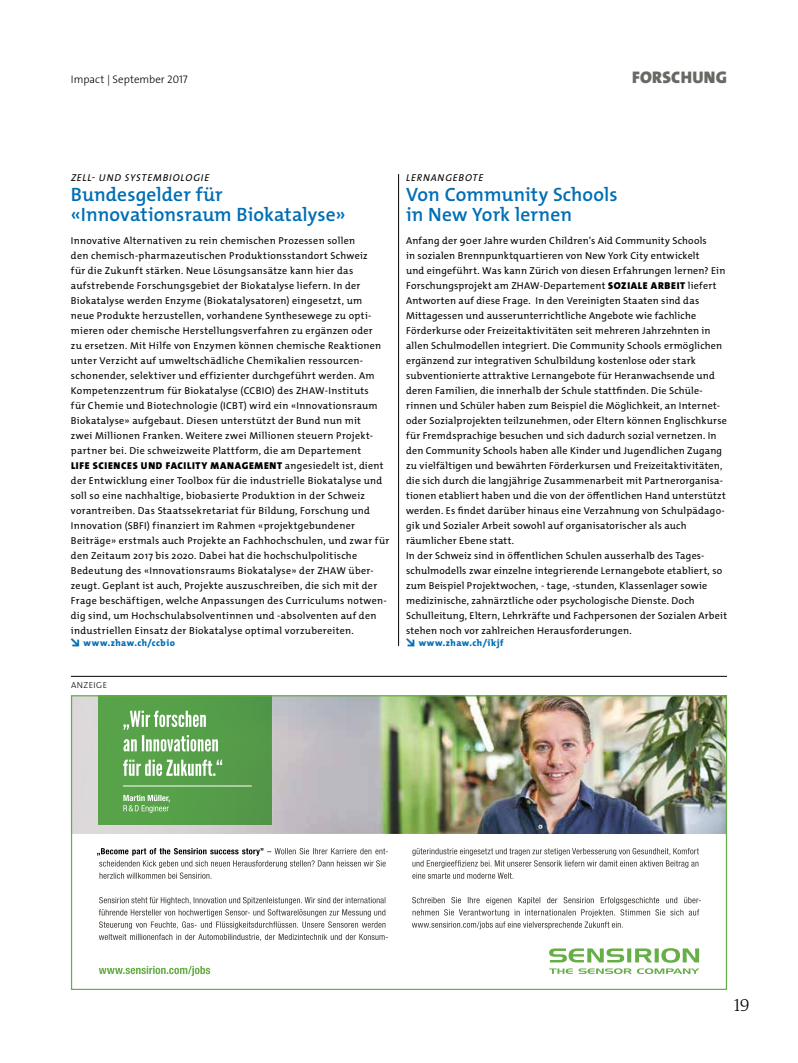
<style>
.page{position:relative;width:798px;height:1063px;background:#fff}
.page>*{position:absolute;margin:0;border:0;box-sizing:border-box;transform-origin:0 0}
.t1{font:600 19.38px/20px "The Mix Os F";letter-spacing:.005em;color:#006eb4}
.t2{font:300 17.5px "The Antiqua B W3";color:#000}
.t3{font:900 16.88px "The Sans Os F";letter-spacing:.02em;color:#6a6864}
.t4{font:300 11px "The Sans Os F";color:#000}
.t5{font:10px/15px "The Mix Os F";letter-spacing:.025em;color:#000}
.t6{font:italic 10px "The Mix Os F";letter-spacing:.085em;color:#000}
.t7{font:800 9.38px "The Mix Os F";letter-spacing:.05em;color:#006eb4}
.t8{font:300 8.75px "The Sans Os F";letter-spacing:.05em;color:#000}
.s1{font-weight:900}
.s2{font-weight:900;font-size:11.25px}
</style>
<div class="page">
<hr style="left:398px;top:174px;width:1px;height:472px;background:#000">
<div style="left:73px;top:697px;width:41px;height:137px;background:#dcd9da"></div>
<img style="left:246px;top:697px;width:478px;height:137px">
<svg style="left:412px;top:897px;width:288px;height:32px"></svg>
<svg style="left:412px;top:848px;width:286px;height:31px"></svg>
<svg style="left:99px;top:897px;width:288px;height:44px"></svg>
<svg style="left:97px;top:848px;width:290px;height:31px"></svg>
<div style="left:99px;top:697px;width:172px;height:128px;background:#569e49"></div>
<svg style="left:123px;top:760px;width:99px;height:16px"></svg>
<svg style="left:123px;top:711px;width:95px;height:41px"></svg>
<svg style="left:123px;top:795px;width:47px;height:18px"></svg>
<hr style="left:123px;top:786px;width:129px;height:1px;background:#fff">
<svg style="left:99px;top:966px;width:111px;height:10px"></svg>
<svg style="left:549px;top:948px;width:150px;height:26px"></svg>
<hr style="left:71px;top:676px;width:655px;height:1px;background:#000">
<p class="t4" style="left:71px;top:72px;width:118px">Impact | September 2017</p>
<h3 class="t3" style="left:632px;top:67px;width:96px">FORSCHUNG</h3>
<p class="t6" style="left:71px;top:172px;width:140px">ZELL- UND SYSTEMBIOLOGIE</p>
<h1 class="t1" style="left:71px;top:185px;width:276px">Bundesgelder für «Innovationsraum Biokatalyse»</h1>
<p class="t5" style="left:71px;top:233px;width:320px">Innovative Alternativen zu rein chemischen Prozessen sollen<br>den chemisch-pharmazeutischen Produktionsstandort Schweiz<br>für die Zukunft stärken. Neue Lösungsansätze kann hier das aufstrebende Forschungsgebiet der Biokatalyse liefern. In der Biokatalyse werden Enzyme (Biokatalysatoren) eingesetzt, um<br>neue Produkte herzustellen, vorhandene Synthesewege zu opti&shy;mieren oder chemische Herstellungsverfahren zu ergänzen oder<br>zu ersetzen. Mit Hilfe von Enzymen können chemische Reaktionen unter Verzicht auf umweltschädliche Chemikalien ressourcen&shy;schonender, selektiver und effizienter durchgeführt werden. Am Kompetenzzentrum für Biokatalyse (CCBIO) des ZHAW-Instituts<br>für Chemie und Biotechnologie (ICBT) wird ein «Innovationsraum Biokatalyse» aufgebaut. Diesen unterstützt der Bund nun mit<br>zwei Millionen Franken. Weitere zwei Millionen steuern Projekt&shy;partner bei. Die schweizweite Plattform, die am Departement<br><span class="s1">LIFE SCIENCES UND FACILITY MANAGEMENT</span> angesiedelt ist, dient der Entwicklung einer Toolbox für die industrielle Biokatalyse und soll so eine nachhaltige, biobasierte Produktion in der Schweiz vorantreiben. Das Staatssekretariat für Bildung, Forschung und Innovation (SBFI) finanziert im Rahmen «projektgebundener Beiträge» erstmals auch Projekte an Fachhochschulen, und zwar für den Zeitaum 2017 bis 2020. Dabei hat die hochschulpolitische Bedeutung des «Innovationsraums Biokatalyse» der ZHAW über&shy;zeugt. Geplant ist auch, Projekte auszuschreiben, die sich mit der Frage beschäftigen, welche Anpassungen des Curriculums notwen&shy;dig sind, um Hochschulabsolventinnen und -absolventen auf den industriellen Einsatz der Biokatalyse optimal vorzubereiten.</p>
<p class="t7" style="left:71px;top:637px;width:105px"><span class="s2">↘</span> www.zhaw.ch/ccbio</p>
<p class="t8" style="left:71px;top:679px;width:38px">ANZEIGE</p>
<p class="t6" style="left:406px;top:172px;width:79px">LERNANGEBOTE</p>
<h1 class="t1" style="left:406px;top:185px;width:213px">Von Community Schools in New York lernen</h1>
<p class="t5" style="left:406px;top:233px;width:322px">Anfang der 90er Jahre wurden Children’s Aid Community Schools<br>in sozialen Brennpunktquartieren von New York City entwickelt<br>und eingeführt. Was kann Zürich von diesen Erfahrungen lernen? Ein Forschungsprojekt am ZHAW-Departement <span class="s1">SOZIALE ARBEIT</span> liefert Antworten auf diese Frage. In den Vereinigten Staaten sind das Mittagessen und ausserunterrichtliche Angebote wie fachliche Förderkurse oder Freizeitaktivitäten seit mehreren Jahrzehnten in allen Schulmodellen integriert. Die Community Schools ermöglichen ergänzend zur integrativen Schulbildung kostenlose oder stark subventionierte attraktive Lernangebote für Heranwachsende und deren Familien, die innerhalb der Schule stattfinden. Die Schüle&shy;rinnen und Schüler haben zum Beispiel die Möglichkeit, an Internet&shy;oder Sozialprojekten teilzunehmen, oder Eltern können Englischkurse für Fremdsprachige besuchen und sich dadurch sozial vernetzen. In den Community Schools haben alle Kinder und Jugendlichen Zugang zu vielfältigen und bewährten Förderkursen und Freizeitaktivitäten, die sich durch die langjährige Zusammenarbeit mit Partnerorganisa&shy;tionen etabliert haben und die von der öffentlichen Hand unterstützt werden. Es findet darüber hinaus eine Verzahnung von Schulpädago&shy;gik und Sozialer Arbeit sowohl auf organisatorischer als auch räumlicher Ebene statt.<br>In der Schweiz sind in öffentlichen Schulen ausserhalb des Tages&shy;schulmodells zwar einzelne integrierende Lernangebote etabliert, so zum Beispiel Projektwochen, - tage, -stunden, Klassenlager sowie medizinische, zahnärztliche oder psychologische Dienste. Doch Schulleitung, Eltern, Lehrkräfte und Fachpersonen der Sozialen Arbeit stehen noch vor zahlreichen Herausforderungen.</p>
<p class="t7" style="left:406px;top:637px;width:99px"><span class="s2">↘</span> www.zhaw.ch/ikjf</p>
<h2 class="t2" style="left:733px;top:994px;width:18px">19</h2>
</div>
